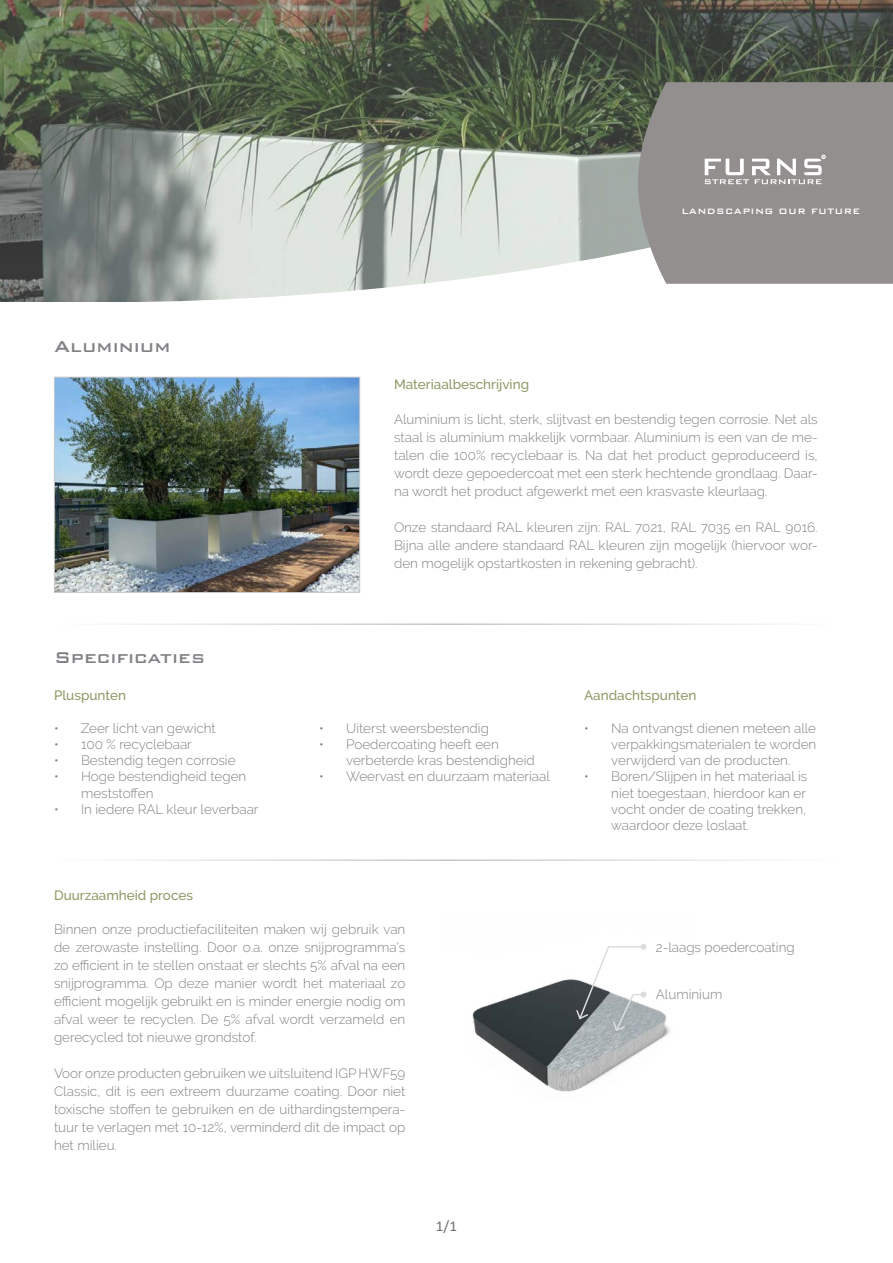
<style>
.page{position:relative;width:893px;height:1263px;background:#fff}
.page>*{position:absolute;margin:0;border:0;box-sizing:border-box;transform-origin:0 0}
.t1{font:500 21px "Bank Gothic BT";color:#808285}
.t2{font:15px "Calibri";color:#6c6d70}
.Poly_groot{font:300 13.5px/18px "Raleway";color:#808285;text-align:justify}
.t3{font:500 13.5px "Raleway";color:#8c9a64}
.t4{font:500 10.5px "Bank Gothic BT";letter-spacing:.04em;color:#fff}
.t5{font:700 2.85px "Arial";color:#fff}
</style>
<div class="page">
<img style="left:0;top:0;width:893px;height:301px">
<svg style="left:128px;top:158px;width:765px;height:219px"></svg>
<div style="left:638px;top:82px;width:255px;height:202px;background:#938f8e"></div>
<svg style="left:705px;top:155px;width:120px;height:29px"></svg>
<hr style="left:54px;top:623px;width:785px;height:2px;background:#c5c6c8">
<img style="left:472px;top:946px;width:198px;height:146px">
<hr style="left:54px;top:859px;width:785px;height:2px;background:#c5c6c8">
<svg style="left:575px;top:944px;width:71px;height:88px"></svg>
<img style="left:56px;top:379px;width:302px;height:212px">
<div style="left:54px;top:377px;width:306px;height:216px;border:1px solid #c9cacc"></div>
<p class="t5" style="left:822px;top:155px;width:4px">R</p>
<p class="t1" style="left:54px;top:335px;width:118px">Aluminium</p>
<p class="t1" style="left:54px;top:645px;width:153px">Specificaties</p>
<p class="t3" style="left:54px;top:688px;width:74px">Pluspunten</p>
<p class="Poly_groot" style="left:54px;top:719px;width:163px">• Zeer licht van gewicht</p>
<p class="Poly_groot" style="left:54px;top:735px;width:139px">• 100 % recyclebaar</p>
<p class="Poly_groot" style="left:54px;top:751px;width:183px">• Bestendig tegen corrosie</p>
<p class="Poly_groot" style="left:81px;top:768px;width:167px;line-height:16.2px;text-indent:-27px">• Hoge bestendigheid tegen meststoffen</p>
<p class="Poly_groot" style="left:54px;top:800px;width:206px">• In iedere RAL kleur leverbaar</p>
<p class="t4" style="left:681px;top:206px;width:180px">LANDSCAPING OUR FUTURE</p>
<p class="t3" style="left:394px;top:377px;width:137px">Materiaalbeschrijving</p>
<p class="Poly_groot" style="left:394px;top:410px;width:425px">Aluminium is licht, sterk, slijtvast en bestendig tegen corrosie. Net als staal is aluminium makkelijk vormbaar. Aluminium is een van de me&shy;talen die 100% recyclebaar is. Na dat het product geproduceerd is, wordt deze gepoedercoat met een sterk hechtende grondlaag. Daar&shy;na wordt het product afgewerkt met een krasvaste kleurlaag.</p>
<p class="Poly_groot" style="left:394px;top:518px;width:425px">Onze standaard RAL kleuren zijn: RAL 7021, RAL 7035 en RAL 9016.<br>Bijna alle andere standaard RAL kleuren zijn mogelijk (hiervoor wor&shy;den mogelijk opstartkosten in rekening gebracht).</p>
<p class="Poly_groot" style="left:319px;top:719px;width:171px">• Uiterst weersbestendig</p>
<p class="Poly_groot" style="left:346px;top:736px;width:190px;line-height:16.2px;text-indent:-27px">• Poedercoating heeft een verbeterde kras bestendigheid</p>
<p class="Poly_groot" style="left:319px;top:768px;width:232px">• Weervast en duurzaam materiaal</p>
<p class="t3" style="left:584px;top:688px;width:114px">Aandachtspunten</p>
<p class="Poly_groot" style="left:611px;top:720px;width:207px;line-height:16.2px;text-indent:-27px">• Na ontvangst dienen meteen alle verpakkingsmaterialen te worden verwijderd van de producten.</p>
<p class="Poly_groot" style="left:611px;top:768px;width:198px;line-height:16.2px;text-indent:-27px">• Boren/Slijpen in het materiaal is niet toegestaan, hierdoor kan er vocht onder de coating trekken, waardoor deze loslaat.</p>
<p class="t3" style="left:54px;top:887px;width:141px">Duurzaamheid proces</p>
<p class="Poly_groot" style="left:54px;top:920px;width:353px">Binnen onze productiefaciliteiten maken wij gebruik van de zerowaste instelling. Door o.a. onze snijprogramma’s zo efficient in te stellen onstaat er slechts 5% afval na een snijprogramma. Op deze manier wordt het materiaal zo efficient mogelijk gebruikt en is minder energie nodig om afval weer te recyclen. De 5% afval wordt verzameld en gerecycled tot nieuwe grondstof.</p>
<p class="Poly_groot" style="left:54px;top:1064px;width:353px">Voor onze producten gebruiken we uitsluitend IGP HWF59<br>Classic, dit is een extreem duurzame coating. Door niet toxische stoffen te gebruiken en de uithardingstempera&shy;tuur te verlagen met 10-12%, verminderd dit de impact op het milieu.</p>
<p class="t2" style="left:436px;top:1216px;width:22px">1/1</p>
<p class="Poly_groot" style="left:656px;top:938px;width:140px">2-laags poedercoating</p>
<p class="Poly_groot" style="left:656px;top:985px;width:68px">Aluminium</p>
</div>
